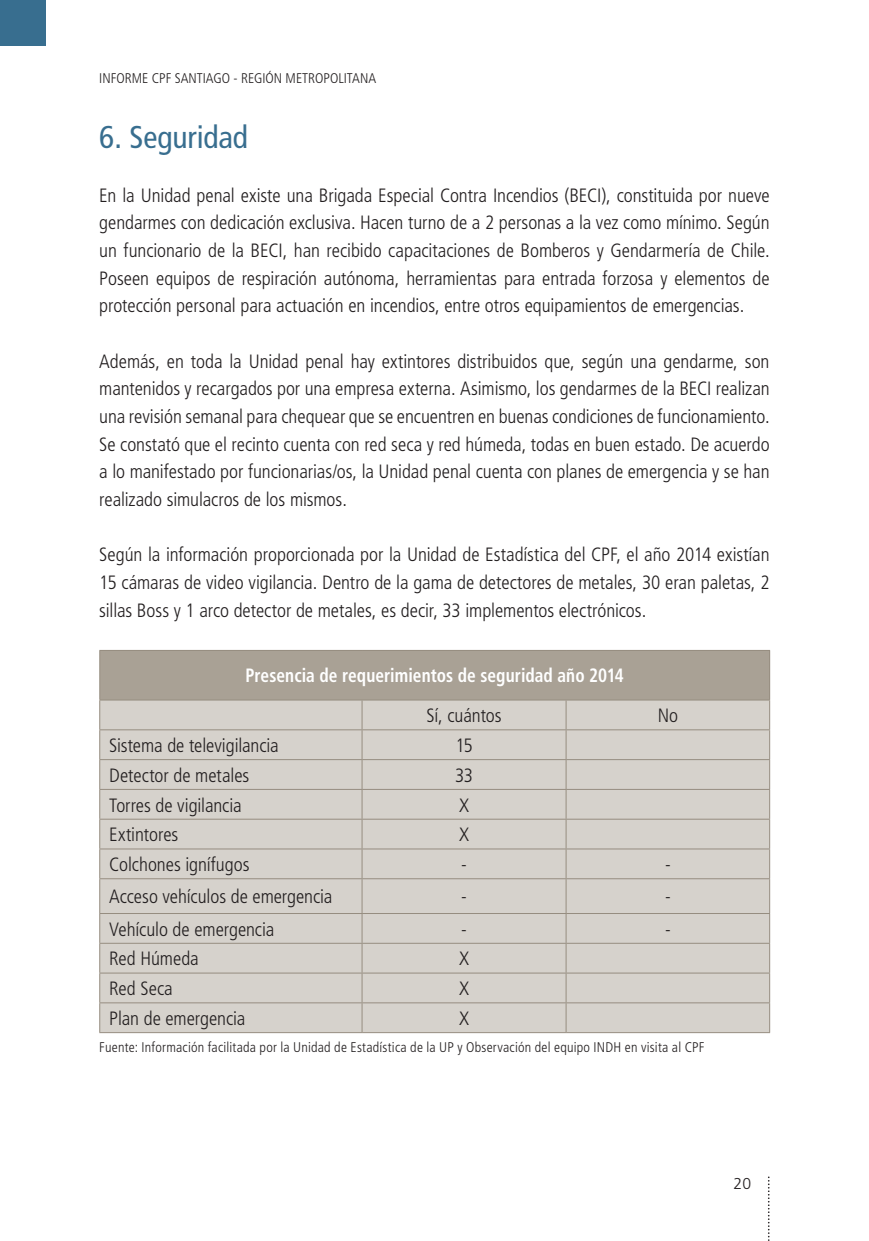
<style>
.page{position:relative;width:869px;height:1241px;background:#fff}
.page>*{position:absolute;margin:0;border:0;box-sizing:border-box;transform-origin:0 0}
.TITULOS{font:condensed 31.5px "Frutiger LT Std";letter-spacing:-.005em;color:#386e8f}
.TEXTO_GENERAL{font:300 condensed 19.25px/27.7px "Frutiger LT Std";letter-spacing:-.005em;color:#231f20;text-align:justify}
.TITULOTABLA{font:700 condensed 19.25px "Frutiger LT Std";letter-spacing:.005em;color:#fff;scale:.9 1}
.t1{font:300 15.75px "Frutiger LT Std";color:#231f20}
.TEXTO_GENERAL-2{font:300 condensed 14px "Frutiger LT Std";letter-spacing:.015em;color:#231f20}
</style>
<div class="page">
<svg style="left:768px;top:1177px;width:1px;height:63px"></svg>
<div style="left:0;top:0;width:45px;height:45px;background:#386e8f"></div>
<div style="left:100px;top:650px;width:669px;height:50px;background:#a9a195"></div>
<div style="left:100px;top:700px;width:668px;height:332px;background:#d6d2cc"></div>
<hr style="left:99px;top:650px;width:263px;height:1px;background:#968d80">
<hr style="left:99px;top:650px;width:1px;height:49px;background:#968d80">
<hr style="left:362px;top:650px;width:204px;height:1px;background:#968d80">
<hr style="left:566px;top:650px;width:203px;height:1px;background:#968d80">
<hr style="left:768px;top:650px;width:1px;height:49px;background:#968d80">
<hr style="left:99px;top:699px;width:263px;height:1px;background:#968d80">
<hr style="left:362px;top:699px;width:204px;height:1px;background:#968d80">
<hr style="left:566px;top:699px;width:203px;height:1px;background:#968d80">
<hr style="left:99px;top:729px;width:263px;height:1px;background:#968d80">
<hr style="left:362px;top:729px;width:204px;height:1px;background:#968d80">
<hr style="left:566px;top:729px;width:203px;height:1px;background:#968d80">
<hr style="left:99px;top:759px;width:263px;height:1px;background:#968d80">
<hr style="left:362px;top:759px;width:204px;height:1px;background:#968d80">
<hr style="left:566px;top:759px;width:203px;height:1px;background:#968d80">
<hr style="left:99px;top:788px;width:263px;height:1px;background:#968d80">
<hr style="left:362px;top:788px;width:204px;height:1px;background:#968d80">
<hr style="left:566px;top:788px;width:203px;height:1px;background:#968d80">
<hr style="left:99px;top:818px;width:263px;height:1px;background:#968d80">
<hr style="left:362px;top:818px;width:204px;height:1px;background:#968d80">
<hr style="left:566px;top:818px;width:203px;height:1px;background:#968d80">
<hr style="left:99px;top:848px;width:263px;height:1px;background:#968d80">
<svg style="left:99px;top:700px;width:1px;height:178px"></svg>
<hr style="left:362px;top:848px;width:204px;height:1px;background:#968d80">
<svg style="left:361px;top:700px;width:1px;height:178px"></svg>
<hr style="left:566px;top:848px;width:203px;height:1px;background:#968d80">
<svg style="left:565px;top:700px;width:1px;height:178px"></svg>
<svg style="left:768px;top:700px;width:1px;height:178px"></svg>
<hr style="left:99px;top:878px;width:263px;height:1px;background:#968d80">
<hr style="left:99px;top:879px;width:1px;height:33px;background:#968d80">
<hr style="left:362px;top:878px;width:204px;height:1px;background:#968d80">
<hr style="left:361px;top:879px;width:1px;height:33px;background:#968d80">
<hr style="left:566px;top:878px;width:203px;height:1px;background:#968d80">
<hr style="left:565px;top:879px;width:1px;height:33px;background:#968d80">
<hr style="left:768px;top:879px;width:1px;height:33px;background:#968d80">
<hr style="left:99px;top:912px;width:263px;height:1px;background:#968d80">
<hr style="left:362px;top:912px;width:204px;height:1px;background:#968d80">
<hr style="left:566px;top:912px;width:203px;height:1px;background:#968d80">
<hr style="left:99px;top:942px;width:263px;height:1px;background:#968d80">
<hr style="left:362px;top:942px;width:204px;height:1px;background:#968d80">
<hr style="left:566px;top:942px;width:203px;height:1px;background:#968d80">
<hr style="left:99px;top:972px;width:263px;height:1px;background:#968d80">
<hr style="left:362px;top:972px;width:204px;height:1px;background:#968d80">
<hr style="left:566px;top:972px;width:203px;height:1px;background:#968d80">
<hr style="left:99px;top:1002px;width:263px;height:1px;background:#968d80">
<svg style="left:99px;top:913px;width:1px;height:119px"></svg>
<hr style="left:362px;top:1002px;width:204px;height:1px;background:#968d80">
<svg style="left:361px;top:913px;width:1px;height:119px"></svg>
<hr style="left:566px;top:1002px;width:203px;height:1px;background:#968d80">
<svg style="left:565px;top:913px;width:1px;height:119px"></svg>
<svg style="left:768px;top:913px;width:1px;height:119px"></svg>
<hr style="left:99px;top:1032px;width:263px;height:1px;background:#968d80">
<hr style="left:362px;top:1032px;width:204px;height:1px;background:#968d80">
<hr style="left:566px;top:1032px;width:203px;height:1px;background:#968d80">
<p class="TEXTO_GENERAL-2" style="left:99px;top:70px;width:278px">INFORME CPF SANTIAGO - REGIÓN METROPOLITANA</p>
<p class="TITULOS" style="left:99px;top:118px;width:150px">6. Seguridad</p>
<p class="TEXTO_GENERAL" style="left:99px;top:181px;width:671px">En la Unidad penal existe una Brigada Especial Contra Incendios (BECI), constituida por nueve gendarmes con dedicación exclusiva. Hacen turno de a 2 personas a la vez como mínimo. Según un funcionario de la BECI, han recibido capacitaciones de Bomberos y Gendarmería de Chile.<br>Poseen equipos de respiración autónoma, herramientas para entrada forzosa y elementos de protección personal para actuación en incendios, entre otros equipamientos de emergencias.</p>
<p class="TEXTO_GENERAL" style="left:99px;top:347px;width:671px">Además, en toda la Unidad penal hay extintores distribuidos que, según una gendarme, son mantenidos y recargados por una empresa externa. Asimismo, los gendarmes de la BECI realizan una revisión semanal para chequear que se encuentren en buenas condiciones de funcionamiento.<br>Se constató que el recinto cuenta con red seca y red húmeda, todas en buen estado. De acuerdo a lo manifestado por funcionarias/os, la Unidad penal cuenta con planes de emergencia y se han realizado simulacros de los mismos.</p>
<p class="TEXTO_GENERAL" style="left:99px;top:541px;width:671px">Según la información proporcionada por la Unidad de Estadística del CPF, el año 2014 existían 15 cámaras de video vigilancia. Dentro de la gama de detectores de metales, 30 eran paletas, 2 sillas Boss y 1 arco detector de metales, es decir, 33 implementos electrónicos.</p>
<p class="TITULOTABLA" style="left:245px;top:664px;width:422px">Presencia de requerimientos de seguridad año 2014</p>
<p class="TEXTO_GENERAL" style="left:426px;top:701px;width:77px">Sí, cuántos</p>
<p class="TEXTO_GENERAL" style="left:657px;top:701px;width:22px">No</p>
<p class="TEXTO_GENERAL" style="left:109px;top:731px;width:171px">Sistema de televigilancia</p>
<p class="TEXTO_GENERAL" style="left:455px;top:731px;width:19px">15</p>
<p class="TEXTO_GENERAL" style="left:109px;top:761px;width:141px">Detector de metales</p>
<p class="TEXTO_GENERAL" style="left:455px;top:761px;width:20px">33</p>
<p class="TEXTO_GENERAL" style="left:109px;top:791px;width:134px">Torres de vigilancia</p>
<p class="TEXTO_GENERAL" style="left:459px;top:791px;width:11px">X</p>
<p class="TEXTO_GENERAL" style="left:109px;top:821px;width:71px">Extintores</p>
<p class="TEXTO_GENERAL" style="left:459px;top:821px;width:11px">X</p>
<p class="TEXTO_GENERAL" style="left:109px;top:850px;width:142px">Colchones ignífugos</p>
<p class="TEXTO_GENERAL" style="left:461px;top:850px;width:7px">-</p>
<p class="TEXTO_GENERAL" style="left:664px;top:850px;width:7px">-</p>
<p class="TEXTO_GENERAL" style="left:109px;top:883px;width:225px">Acceso vehículos de emergencia</p>
<p class="TEXTO_GENERAL" style="left:461px;top:883px;width:7px">-</p>
<p class="TEXTO_GENERAL" style="left:664px;top:883px;width:7px">-</p>
<p class="TEXTO_GENERAL" style="left:109px;top:915px;width:166px">Vehículo de emergencia</p>
<p class="TEXTO_GENERAL" style="left:461px;top:915px;width:7px">-</p>
<p class="TEXTO_GENERAL" style="left:664px;top:915px;width:7px">-</p>
<p class="TEXTO_GENERAL" style="left:109px;top:945px;width:91px">Red Húmeda</p>
<p class="TEXTO_GENERAL" style="left:459px;top:945px;width:11px">X</p>
<p class="TEXTO_GENERAL" style="left:109px;top:974px;width:65px">Red Seca</p>
<p class="TEXTO_GENERAL" style="left:459px;top:974px;width:11px">X</p>
<p class="TEXTO_GENERAL" style="left:109px;top:1004px;width:138px">Plan de emergencia</p>
<p class="TEXTO_GENERAL" style="left:459px;top:1004px;width:11px">X</p>
<p class="TEXTO_GENERAL-2" style="left:99px;top:1039px;width:606px">Fuente: Información facilitada por la Unidad de Estadística de la UP y Observación del equipo INDH en visita al CPF</p>
<p class="t1" style="left:733px;top:1174px;width:19px">20</p>
</div>
